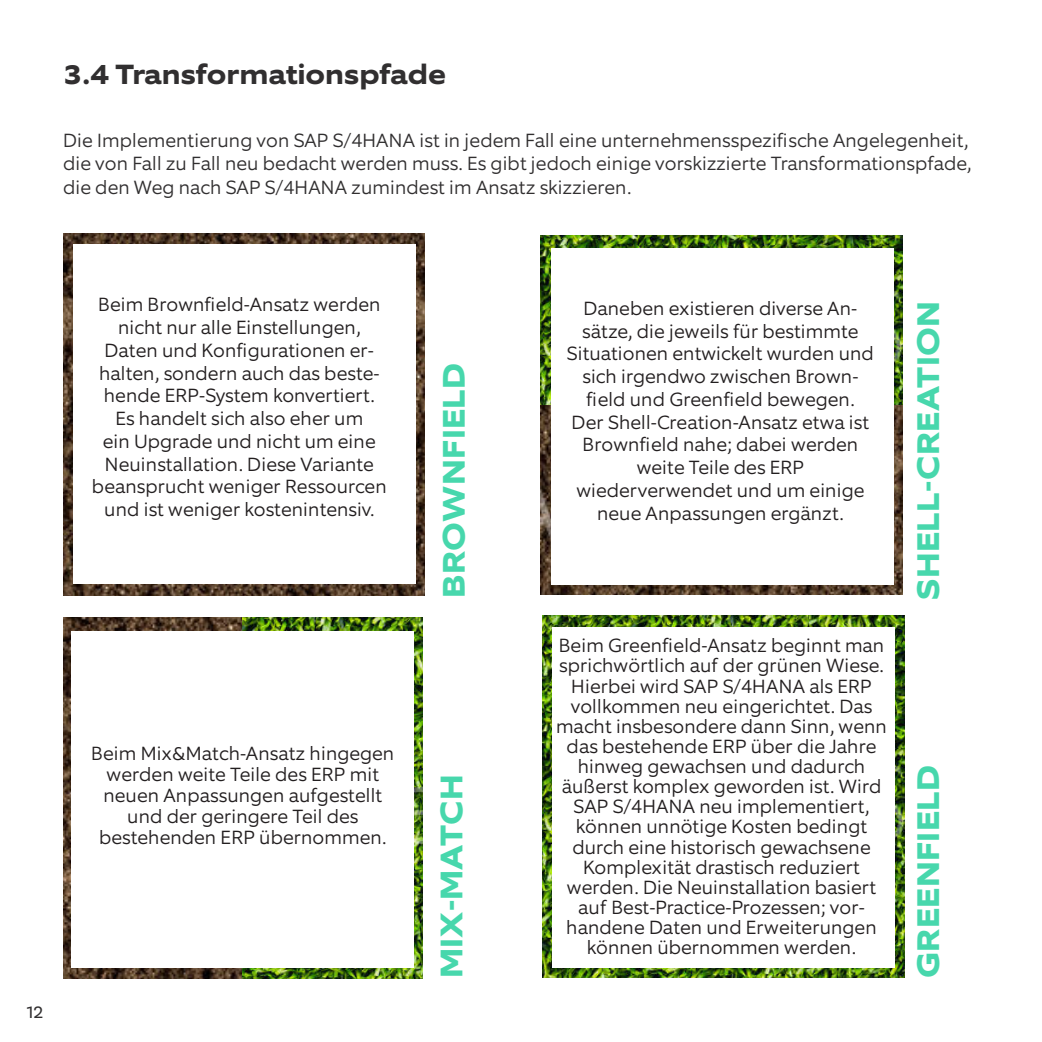
<style>
.page{position:relative;width:1042px;height:1042px;background:#fff}
.page>*{position:absolute;margin:0;border:0;box-sizing:border-box;transform-origin:0 0}
.t1{font:700 31.5px "Equip Extended";letter-spacing:.01em;color:#47d7ac}
.t2{font:700 28px "Equip Extended";color:#312f30}
.t3{font:300 19.25px/22.8px "Equip";color:#231f20;text-align:center}
.t4{font:300 19.25px/23.1px "Equip";color:#312f30}
.t5{font:17.5px "Basic Sans";color:#312f30}
</style>
<div class="page">
<img style="left:63px;top:234px;width:362px;height:362px">
<img style="left:63px;top:617px;width:180px;height:362px">
<img style="left:243px;top:617px;width:180px;height:362px">
<img style="left:541px;top:236px;width:362px;height:170px">
<svg style="left:541px;top:406px;width:362px;height:189px;background:#55412f"></svg>
<img style="left:542px;top:615px;width:362px;height:362px">
<div style="left:551px;top:248px;width:342px;height:337px;background:#fff"></div>
<div style="left:73px;top:244px;width:342px;height:340px;background:#fff"></div>
<div style="left:72px;top:631px;width:342px;height:336px;background:#fff"></div>
<div style="left:552px;top:627px;width:342px;height:340px;background:#fff"></div>
<h2 class="t2" style="left:63px;top:63px;width:384px">3.4 Transformationspfade</h2>
<p class="t4" style="left:63px;top:130px;width:910px">Die Implementierung von SAP S/4HANA ist in jedem Fall eine unternehmensspezifische Angelegenheit, die von Fall zu Fall neu bedacht werden muss. Es gibt jedoch einige vorskizzierte Transformationspfade, die den Weg nach SAP S/4HANA zumindest im Ansatz skizzieren.</p>
<p class="t3" style="left:92px;top:294px;width:296px">Beim Brownfield-Ansatz werden nicht nur alle Einstellungen,<br>Daten und Konfigurationen er&shy;halten, sondern auch das beste&shy;hende ERP-System konvertiert.<br>Es handelt sich also eher um<br>ein Upgrade und nicht um eine<br>Neuinstallation. Diese Variante beansprucht weniger Ressourcen und ist weniger kostenintensiv.</p>
<h1 class="t1" style="left:441px;top:598px;width:237px;rotate:-90deg">BROWNFIELD</h1>
<p class="t5" style="left:27px;top:1001px;width:18px">12</p>
<p class="t3" style="left:91px;top:743px;width:305px;line-height:21px">Beim Mix&amp;Match-Ansatz hingegen werden weite Teile des ERP mit neuen Anpassungen aufgestellt und der geringere Teil des bestehenden ERP übernommen.</p>
<h1 class="t1" style="left:439px;top:978px;width:205px;rotate:-90deg">MIX-MATCH</h1>
<p class="t3" style="left:567px;top:297px;width:308px">Daneben existieren diverse An&shy;sätze, die jeweils für bestimmte<br>Situationen entwickelt wurden und sich irgendwo zwischen Brown&shy;field und Greenfield bewegen.<br>Der Shell-Creation-Ansatz etwa ist<br>Brownfield nahe; dabei werden weite Teile des ERP wiederverwendet und um einige neue Anpassungen ergänzt.</p>
<p class="t3" style="left:556px;top:636px;width:332px;line-height:20.1px">Beim Greenfield-Ansatz beginnt man sprichwörtlich auf der grünen Wiese.<br>Hierbei wird SAP S/4HANA als ERP vollkommen neu eingerichtet. Das macht insbesondere dann Sinn, wenn das bestehende ERP über die Jahre hinweg gewachsen und dadurch äußerst komplex geworden ist. Wird SAP S/4HANA neu implementiert, können unnötige Kosten bedingt durch eine historisch gewachsene Komplexität drastisch reduziert werden. Die Neuinstallation basiert auf Best-Practice-Prozessen; vor&shy;handene Daten und Erweiterungen können übernommen werden.</p>
<h1 class="t1" style="left:916px;top:599px;width:300px;rotate:-90deg">SHELL-CREATION</h1>
<h1 class="t1" style="left:916px;top:978px;width:215px;rotate:-90deg">GREENFIELD</h1>
</div>
